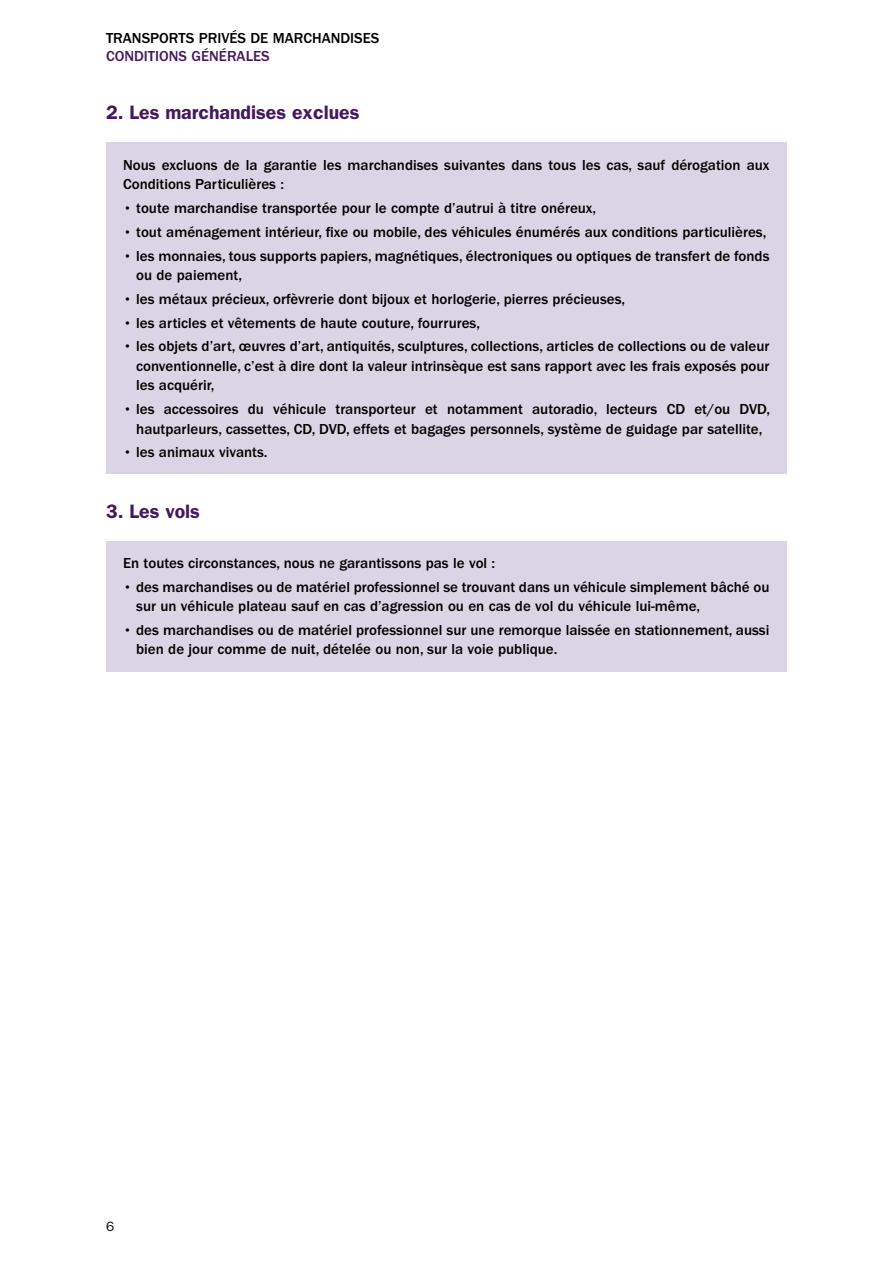
<style>
.page{position:relative;width:893px;height:1263px;background:#fff}
.page>*{position:absolute;margin:0;border:0;box-sizing:border-box;transform-origin:0 0}
.t1{font:600 19.5px "ITC Franklin Gothic Std";color:#44195e}
.t2{font:500 15px/19.5px "ITC Franklin Gothic Std";color:#000}
.t3{font:500 15px "ITC Franklin Gothic Std";color:#44195e}
.t4{font:13.5px "ITC Franklin Gothic Std";color:#000}
</style>
<div class="page">
<div style="left:106px;top:142px;width:680px;height:332px;background:#dbd4e4"></div>
<div style="left:106px;top:541px;width:680px;height:130px;background:#dbd4e4"></div>
<p class="t2" style="left:106px;top:28px;width:275px">TRANSPORTS PRIVÉS DE MARCHANDISES</p>
<p class="t3" style="left:106px;top:48px;width:165px">CONDITIONS GÉNÉRALES</p>
<h1 class="t1" style="left:106px;top:101px;width:255px">2. Les marchandises exclues</h1>
<p class="t2" style="left:123px;top:155px;width:648px">Nous excluons de la garantie les marchandises suivantes dans tous les cas, sauf dérogation aux<br>Conditions Particulières :</p>
<p class="t2" style="left:123px;top:198px;width:475px">• toute marchandise transportée pour le compte d’autrui à titre onéreux,</p>
<p class="t2" style="left:123px;top:222px;width:645px">• tout aménagement intérieur, fixe ou mobile, des véhicules énumérés aux conditions particulières,</p>
<p class="t2" style="left:136px;top:246px;width:635px;text-indent:-13px">• les monnaies, tous supports papiers, magnétiques, électroniques ou optiques de transfert de fonds ou de paiement,</p>
<p class="t2" style="left:123px;top:289px;width:504px">• les métaux précieux, orfèvrerie dont bijoux et horlogerie, pierres précieuses,</p>
<p class="t2" style="left:123px;top:313px;width:359px">• les articles et vêtements de haute couture, fourrures,</p>
<p class="t2" style="left:136px;top:337px;width:635px;text-align:justify;text-indent:-13px">• les objets d’art, œuvres d’art, antiquités, sculptures, collections, articles de collections ou de valeur conventionnelle, c’est à dire dont la valeur intrinsèque est sans rapport avec les frais exposés pour les acquérir,</p>
<p class="t2" style="left:123px;top:399px;width:649px;text-align:center">• les accessoires du véhicule transporteur et notamment autoradio, lecteurs CD et/ou DVD, hautparleurs, cassettes, CD, DVD, effets et bagages personnels, système de guidage par satellite,</p>
<p class="t2" style="left:123px;top:443px;width:146px">• les animaux vivants.</p>
<h1 class="t1" style="left:106px;top:499px;width:95px">3. Les vols</h1>
<p class="t2" style="left:123px;top:553px;width:374px">En toutes circonstances, nous ne garantissons pas le vol :</p>
<p class="t2" style="left:136px;top:577px;width:635px;text-indent:-13px">• des marchandises ou de matériel professionnel se trouvant dans un véhicule simplement bâché ou sur un véhicule plateau sauf en cas d’agression ou en cas de vol du véhicule lui-même,</p>
<p class="t2" style="left:136px;top:620px;width:635px;text-indent:-13px">• des marchandises ou de matériel professionnel sur une remorque laissée en stationnement, aussi bien de jour comme de nuit, dételée ou non, sur la voie publique.</p>
<p class="t4" style="left:106px;top:1218px;width:10px">6</p>
</div>
